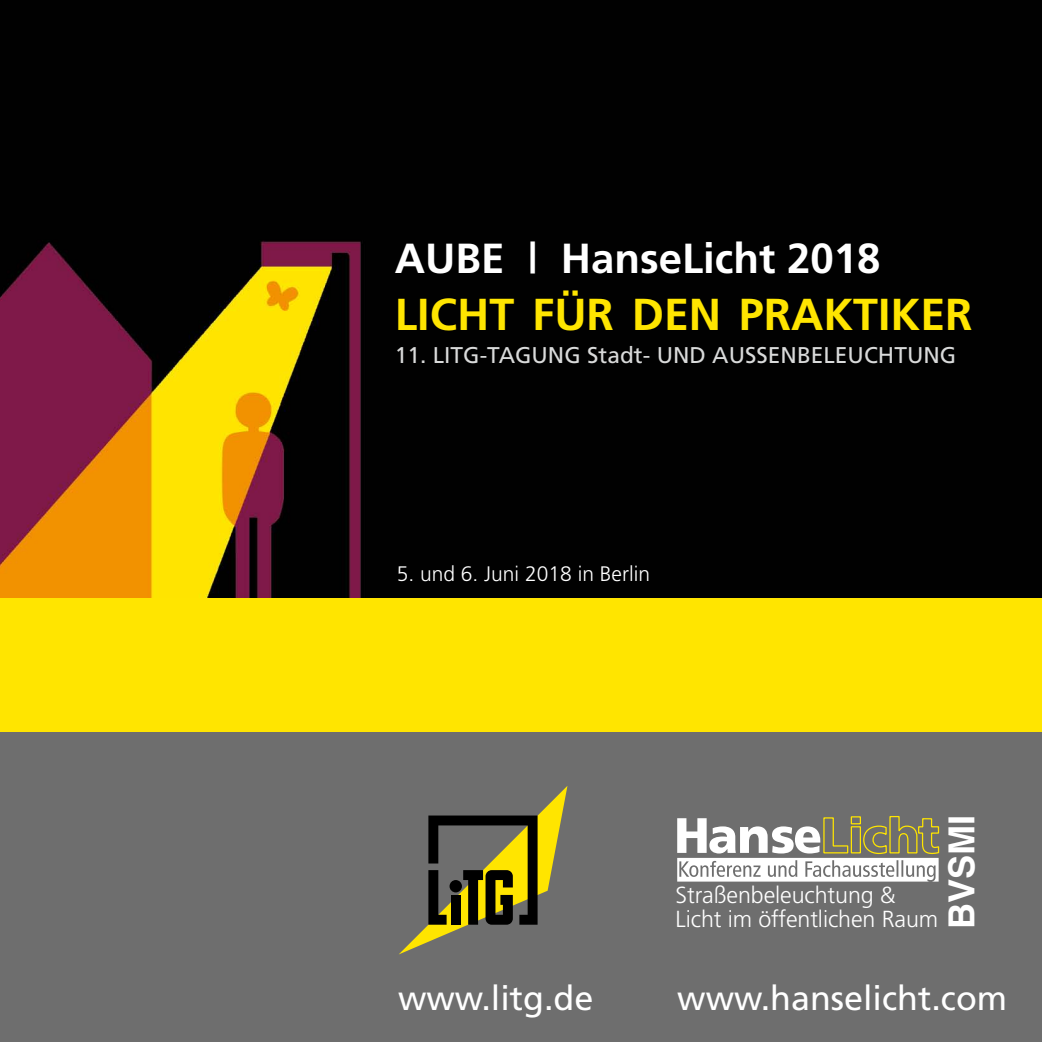
<style>
.page{position:relative;width:1042px;height:1042px;background:#fff}
.page>*{position:absolute;margin:0;border:0;box-sizing:border-box;transform-origin:0 0}
.t1{font:700 44.62px "Frutiger";color:#ffe500}
.t2{font:700 42px "Frutiger";color:#fff}
.t3{font:700 36.05px "Helvetica";color:#fff}
.t4{font:34.12px "Frutiger";color:#fff}
.t5{font:300 23.28px/23.8px "Frutiger";letter-spacing:-.005em;color:#fff}
.t6{font:22.75px "Frutiger";color:#d9dada}
.t7{font:300 21px "Frutiger";color:#fff}
</style>
<div class="page">
<div style="left:0;top:725px;width:1042px;height:317px;background:#6e6e6e"></div>
<img style="left:0;top:0;width:1042px;height:599px">
<svg style="left:677px;top:816px;width:263px;height:65px"></svg>
<svg style="left:399px;top:786px;width:168px;height:168px"></svg>
<div style="left:0;top:599px;width:1042px;height:133px;background:#ffe500"></div>
<h2 class="t2" style="left:395px;top:233px;width:487px">AUBE | HanseLicht 2018</h2>
<h1 class="t1" style="left:395px;top:288px;width:579px">LICHT FÜR DEN PRAKTIKER</h1>
<p class="t6" style="left:395px;top:341px;width:563px">11. LITG-TAGUNG Stadt- UND AUSSENBELEUCHTUNG</p>
<p class="t7" style="left:397px;top:561px;width:255px">5. und 6. Juni 2018 in Berlin</p>
<h3 class="t4" style="left:398px;top:977px;width:197px">www.litg.de</h3>
<p class="t5" style="left:675px;top:883px;width:264px">Straßenbeleuchtung &amp;<br>Licht im öffentlichen Raum</p>
<h3 class="t3" style="left:933px;top:929px;width:116px;rotate:-90deg">BVSMI</h3>
<h3 class="t4" style="left:677px;top:977px;width:331px">www.hanselicht.com</h3>
</div>
